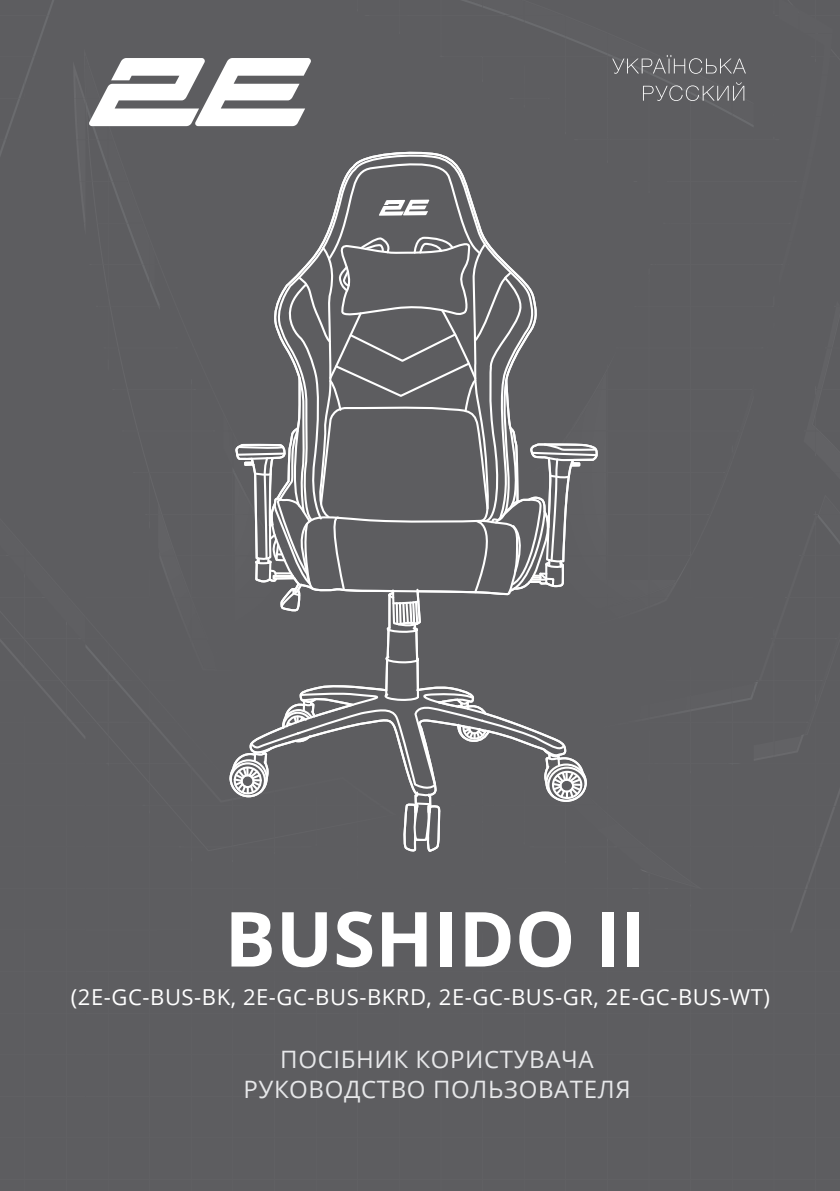
<style>
.page{position:relative;width:840px;height:1191px;background:#5d5d60}
.page>*{position:absolute;margin:0;border:0;box-sizing:border-box;transform-origin:0 0}
.t1{font:700 76px "Open Sans";color:#fff}
.t2{font:24px "Open Sans";letter-spacing:.025em;color:#e6e7e9}
.t3{font:22px "Open Sans";letter-spacing:.025em;color:#fff}
</style>
<div class="page">
<p class="t1" style="left:224px;top:885px;width:422px">BUSHIDO II</p>
<p class="t3" style="left:71px;top:982px;width:700px">(2E-GC-BUS-BK, 2E-GC-BUS-BKRD, 2E-GC-BUS-GR, 2E-GC-BUS-WT)</p>
<p class="t2" style="left:280px;top:1043px;width:315px">ПОСІБНИК КОРИСТУВАЧА</p>
<p class="t2" style="left:243px;top:1073px;width:388px">РУКОВОДСТВО ПОЛЬЗОВАТЕЛЯ</p>
</div>
